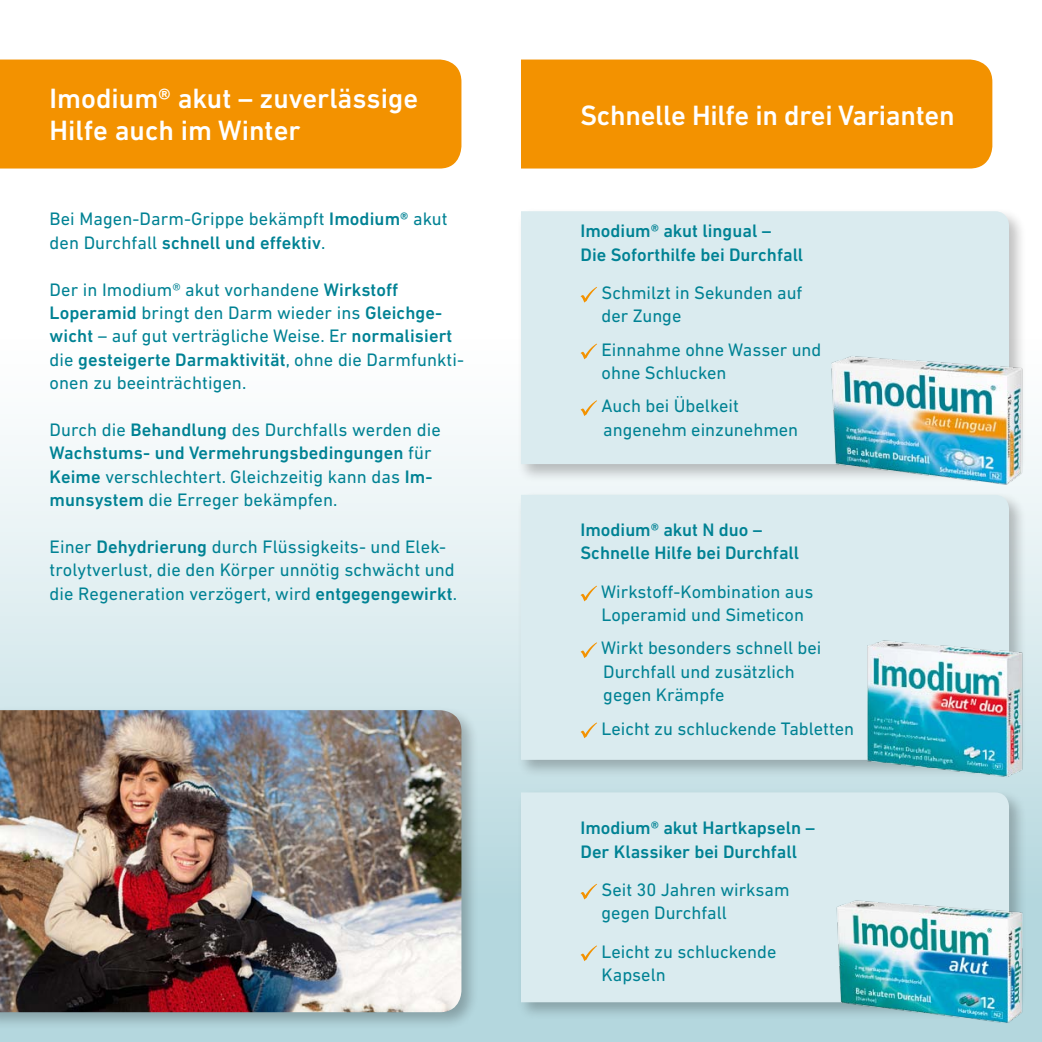
<style>
.page{position:relative;width:1042px;height:1042px;background:#fff}
.page>*{position:absolute;margin:0;border:0;box-sizing:border-box;transform-origin:0 0}
.t1{font:500 28.35px/31.8px "DIN Next LT Pro";color:#fff}
.t2{font:18.38px/23.4px "DIN Next LT Pro";color:#008294}
.t3{font:500 18.38px/23.4px "DIN Next LT Pro";color:#008294}
.s1{font-weight:500}
</style>
<div class="page">
<div style="left:0;top:0;width:1042px;height:1042px;background:linear-gradient(to bottom,#fff,#b3d6de)"></div>
<div style="left:0;top:60px;width:461px;height:108px;background:#f39200"></div>
<div style="left:521px;top:60px;width:471px;height:108px;background:#f39200"></div>
<div style="left:0;top:706px;width:479px;height:324px;background:#000;opacity:.25"></div>
<img style="left:0;top:710px;width:461px;height:302px">
<div style="left:517px;top:207px;width:510px;height:275px;background:#000;opacity:.25"></div>
<div style="left:521px;top:211px;width:488px;height:253px;background:#daebef"></div>
<img style="left:821px;top:346px;width:211px;height:225px">
<div style="left:517px;top:491px;width:510px;height:287px;background:#000;opacity:.25"></div>
<div style="left:521px;top:495px;width:488px;height:265px;background:#daebef"></div>
<img style="left:857px;top:635px;width:176px;height:258px">
<div style="left:517px;top:788px;width:510px;height:232px;background:#000;opacity:.25"></div>
<div style="left:521px;top:792px;width:488px;height:210px;background:#daebef"></div>
<img style="left:825px;top:893px;width:209px;height:149px">
<svg style="left:580px;top:287px;width:17px;height:16px"></svg>
<svg style="left:580px;top:344px;width:17px;height:15px"></svg>
<svg style="left:580px;top:400px;width:17px;height:16px"></svg>
<svg style="left:580px;top:585px;width:17px;height:16px"></svg>
<svg style="left:580px;top:642px;width:17px;height:16px"></svg>
<svg style="left:580px;top:722px;width:17px;height:16px"></svg>
<svg style="left:580px;top:884px;width:17px;height:15px"></svg>
<svg style="left:580px;top:945px;width:17px;height:16px"></svg>
<h1 class="t1" style="left:50px;top:82px;width:370px">Imodium® akut – zuverlässige<br>Hilfe auch im Winter</h1>
<p class="t2" style="left:50px;top:207px;width:399px">Bei Magen-Darm-Grippe bekämpft <span class="s1">Imodium®</span> akut den Durchfall <span class="s1">schnell und effektiv</span>.</p>
<p class="t2" style="left:50px;top:277px;width:416px">Der in Imodium® akut vorhandene <span class="s1">Wirkstoff Loperamid</span> bringt den Darm wieder ins <span class="s1">Gleichge&shy;wicht</span> – auf gut verträgliche Weise. Er <span class="s1">normalisiert </span>die <span class="s1">gesteigerte Darmaktivität</span>, ohne die Darmfunkti&shy;onen zu beeinträchtigen.</p>
<p class="t2" style="left:50px;top:418px;width:393px">Durch die <span class="s1">Behandlung</span> des Durchfalls werden die <span class="s1">Wachstums- und Vermehrungsbedingungen</span> für <span class="s1">Keime</span> verschlechtert. Gleichzeitig kann das <span class="s1">Im&shy;munsystem</span> die Erreger bekämpfen.</p>
<p class="t2" style="left:50px;top:535px;width:409px">Einer <span class="s1">Dehydrierung</span> durch Flüssigkeits- und Elek&shy;trolytverlust, die den Körper unnötig schwächt und die Regeneration verzögert, wird <span class="s1">entgegengewirkt</span>.</p>
<h1 class="t1" style="left:580px;top:99px;width:376px">Schnelle Hilfe in drei Varianten</h1>
<p class="t3" style="left:580px;top:219px;width:224px">Imodium® akut lingual –<br>Die Soforthilfe bei Durchfall</p>
<p class="t2" style="left:601px;top:281px;width:202px">Schmilzt in Sekunden auf der Zunge</p>
<p class="t2" style="left:601px;top:337px;width:221px">Einnahme ohne Wasser und ohne Schlucken</p>
<p class="t2" style="left:601px;top:394px;width:198px">Auch bei Übelkeit angenehm einzunehmen</p>
<p class="t3" style="left:580px;top:518px;width:220px">Imodium® akut N duo –<br>Schnelle Hilfe bei Durchfall</p>
<p class="t2" style="left:601px;top:579px;width:214px">Wirkstoff-Kombination aus<br>Loperamid und Simeticon</p>
<p class="t2" style="left:601px;top:636px;width:222px">Wirkt besonders schnell bei<br>Durchfall und zusätzlich gegen Krämpfe</p>
<p class="t2" style="left:601px;top:716px;width:254px">Leicht zu schluckende Tabletten</p>
<p class="t3" style="left:580px;top:816px;width:236px">Imodium® akut Hartkapseln –<br>Der Klassiker bei Durchfall</p>
<p class="t2" style="left:601px;top:877px;width:189px">Seit 30 Jahren wirksam gegen Durchfall</p>
<p class="t2" style="left:601px;top:939px;width:177px">Leicht zu schluckende<br>Kapseln</p>
</div>
